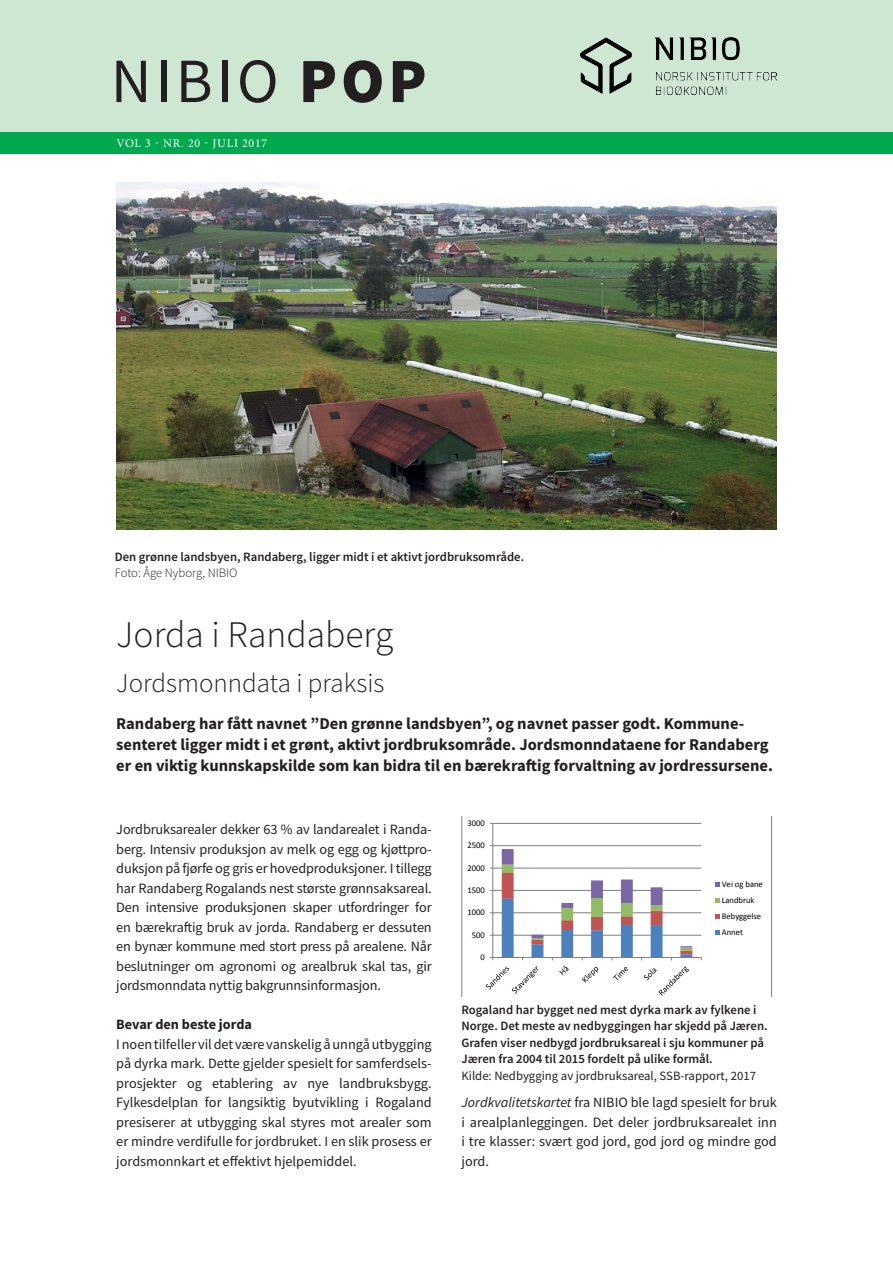
<style>
.page{position:relative;width:893px;height:1263px;background:#fff}
.page>*{position:absolute;margin:0;border:0;box-sizing:border-box;transform-origin:0 0}
.t1{font:63px "Source Sans Pro";letter-spacing:.06em;color:#231f20}
.t2{font:300 37.5px "Source Sans Pro";color:#231f20}
.t3{font:300 27px "Source Sans Pro";color:#231f20}
.t4{font:700 16.5px/21px "Source Sans Pro";color:#231f20}
.t5{font:14.25px/19.5px "Source Sans Pro";color:#231f20;text-align:justify}
.t6{font:700 14.25px "Source Sans Pro";color:#231f20}
.t7{font:600 12.75px/16.5px "Source Sans Pro";color:#231f20}
.t8{font:12.75px "Source Sans Pro";color:#231f20}
.t9{font:300 12.75px "Source Sans Pro";color:#231f20}
.t10{font:12px "Minion Pro";letter-spacing:.06em;color:#fff}
.t11{font:8.7px/15.9px "Calibri";color:#000001}
.s1{font-weight:900}
.s2{font-style:italic}
</style>
<div class="page">
<div style="left:0;top:0;width:893px;height:143px;background:#cee7d3"></div>
<div style="left:0;top:132px;width:893px;height:22px;background:#00a84e"></div>
<img style="left:116px;top:183px;width:661px;height:346px">
<img style="left:580px;top:37px;width:197px;height:58px">
<svg style="left:461px;top:816px;width:311px;height:180px"></svg>
<h1 class="t1" style="left:111px;top:41px;width:317px">NIBIO <span class="s1">POP</span></h1>
<p class="t10" style="left:116px;top:135px;width:152px">VOL 3 - NR. 20 - JULI 2017</p>
<p class="t7" style="left:115px;top:548px;width:411px">Den grønne landsbyen, Randaberg, ligger midt i et aktivt jordbruksområde.</p>
<p class="t9" style="left:115px;top:565px;width:124px">Foto: Åge Nyborg, NIBIO</p>
<h2 class="t2" style="left:116px;top:611px;width:279px">Jorda i Randaberg</h2>
<h3 class="t3" style="left:116px;top:666px;width:270px">Jordsmonndata i praksis</h3>
<p class="t4" style="left:116px;top:713px;width:658px">Randaberg har fått navnet ”Den grønne landsbyen”, og navnet passer godt. Kommune&shy;senteret ligger midt i et grønt, aktivt jordbruksområde. Jordsmonndataene for Randaberg er en viktig kunnskapskilde som kan bidra til en bærekraftig forvaltning av jordressursene.</p>
<p class="t5" style="left:116px;top:819px;width:317px">Jordbruksarealer dekker 63 % av landarealet i Randa&shy;berg. Intensiv produksjon av melk og egg og kjøttpro&shy;duksjon på fjørfe og gris er hovedproduksjoner. I tillegg har Randaberg Rogalands nest største grønnsaksareal.<br>Den intensive produksjonen skaper utfordringer for en bærekraftig bruk av jorda. Randaberg er dessuten en bynær kommune med stort press på arealene. Når beslutninger om agronomi og arealbruk skal tas, gir jordsmonndata nyttig bakgrunnsinformasjon.</p>
<p class="t6" style="left:116px;top:1015px;width:137px">Bevar den beste jorda</p>
<p class="t5" style="left:116px;top:1034px;width:317px">I noen tilfeller vil det være vanskelig å unngå utbygging på dyrka mark. Dette gjelder spesielt for samferdsels&shy;prosjekter og etablering av nye landbruksbygg.<br>Fylkesdelplan for langsiktig byutvikling i Rogaland presiserer at utbygging skal styres mot arealer som er mindre verdifulle for jordbruket. I en slik prosess er jordsmonnkart et effektivt hjelpemiddel.</p>
<p class="t11" style="left:467px;top:815px;width:19px">3000</p>
<p class="t11" style="left:467px;top:837px;width:19px">2500</p>
<p class="t11" style="left:467px;top:860px;width:19px">2000</p>
<p class="t11" style="left:467px;top:882px;width:19px">1500</p>
<p class="t11" style="left:467px;top:904px;width:19px">1000</p>
<p class="t11" style="left:472px;top:927px;width:15px">500</p>
<p class="t11" style="left:480px;top:949px;width:6px">0</p>
<p class="t11" style="left:722px;top:876px;width:43px">Vei og bane<br>Landbruk<br>Bebyggelse<br>Annet</p>
<p class="t7" style="left:461px;top:1001px;width:308px">Rogaland har bygget ned mest dyrka mark av fylkene i Norge. Det meste av nedbyggingen har skjedd på Jæren.<br>Grafen viser nedbygd jordbruksareal i sju kommuner på Jæren fra 2004 til 2015 fordelt på ulike formål.</p>
<p class="t8" style="left:461px;top:1067px;width:296px">Kilde: Nedbygging av jordbruksareal, SSB-rapport, 2017</p>
<p class="t5" style="left:461px;top:1092px;width:317px"><span class="s2">Jordkvalitetskartet</span> fra NIBIO ble lagd spesielt for bruk i arealplanleggingen. Det deler jordbruksarealet inn i tre klasser: svært god jord, god jord og mindre god jord.</p>
</div>
